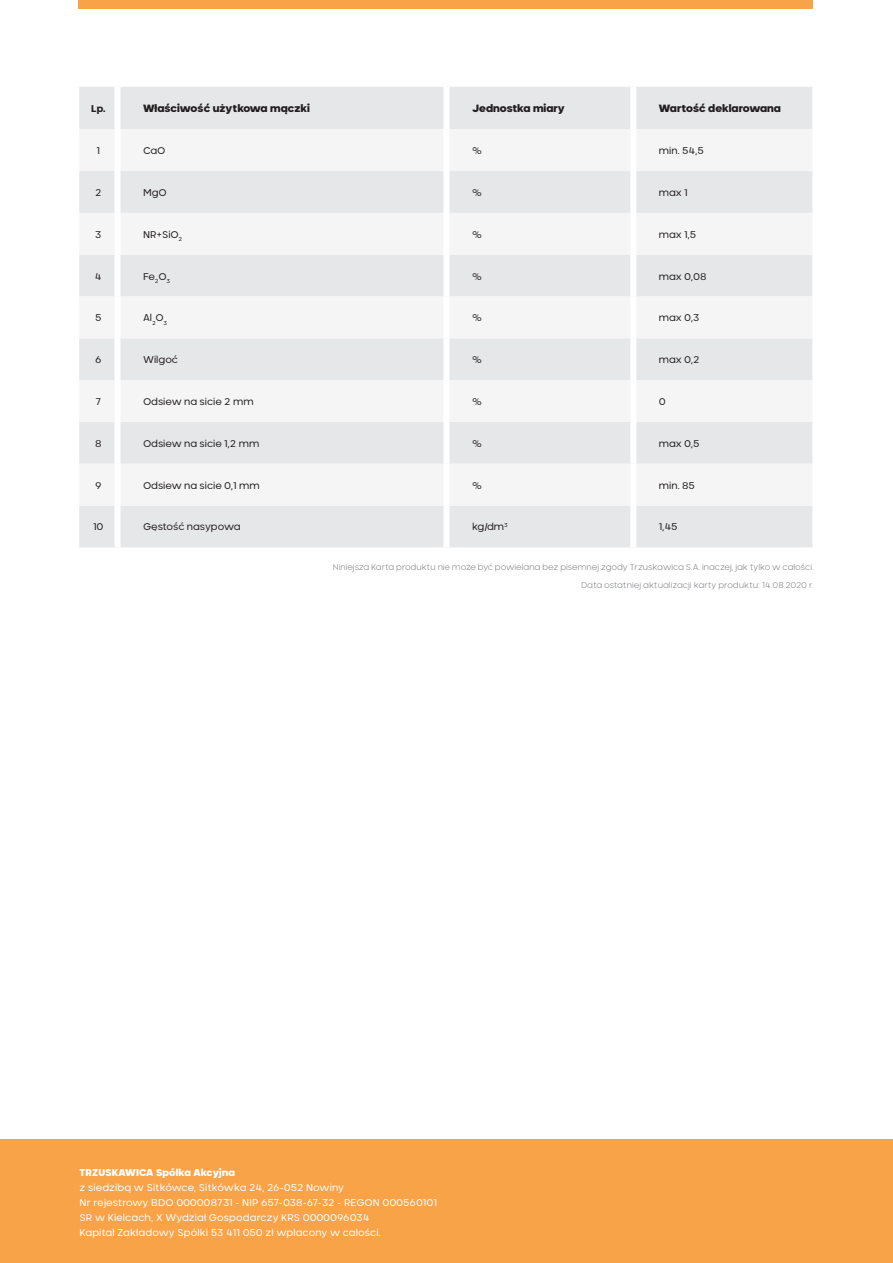
<style>
.page{position:relative;width:893px;height:1263px;background:#fff}
.page>*{position:absolute;margin:0;border:0;box-sizing:border-box;transform-origin:0 0}
.t1{font:900 10.5px "Neometric";color:#231f20}
.t2{font:9.75px "Neometric";letter-spacing:.01em;color:#fff}
.t3{font:9.75px "Neometric";color:#231f20}
.t4{font:9.75px "Neometric Alt Black";letter-spacing:.01em;color:#fff}
.t5{font:800 9.75px "Neometric";color:#231f20}
.t6{font:300 8.25px "Neometric Alt";letter-spacing:-.005em;color:#76787b}
</style>
<div class="page">
<div style="left:0;top:1139px;width:893px;height:124px;background:#f9a349"></div>
<div style="left:78px;top:0;width:734px;height:8px;background:#f9a349"></div>
<div style="left:79px;top:87px;width:733px;height:460px;background:#e6e7e9"></div>
<svg style="left:79px;top:129px;width:733px;height:377px;fill:#f5f5f6"></svg>
<div style="left:114px;top:87px;width:6px;height:42px;background:#fff"></div>
<div style="left:443px;top:87px;width:6px;height:42px;background:#fff"></div>
<div style="left:630px;top:87px;width:6px;height:42px;background:#fff"></div>
<div style="left:114px;top:129px;width:6px;height:42px;background:#fff"></div>
<div style="left:443px;top:129px;width:6px;height:42px;background:#fff"></div>
<div style="left:630px;top:129px;width:6px;height:42px;background:#fff"></div>
<div style="left:114px;top:171px;width:6px;height:42px;background:#fff"></div>
<div style="left:443px;top:171px;width:6px;height:42px;background:#fff"></div>
<div style="left:630px;top:171px;width:6px;height:42px;background:#fff"></div>
<div style="left:114px;top:213px;width:6px;height:42px;background:#fff"></div>
<div style="left:443px;top:213px;width:6px;height:42px;background:#fff"></div>
<div style="left:630px;top:213px;width:6px;height:42px;background:#fff"></div>
<div style="left:114px;top:255px;width:6px;height:41px;background:#fff"></div>
<div style="left:443px;top:255px;width:6px;height:41px;background:#fff"></div>
<div style="left:630px;top:255px;width:6px;height:41px;background:#fff"></div>
<div style="left:114px;top:296px;width:6px;height:42px;background:#fff"></div>
<div style="left:443px;top:296px;width:6px;height:42px;background:#fff"></div>
<div style="left:630px;top:296px;width:6px;height:42px;background:#fff"></div>
<div style="left:114px;top:338px;width:6px;height:42px;background:#fff"></div>
<div style="left:443px;top:338px;width:6px;height:42px;background:#fff"></div>
<div style="left:630px;top:338px;width:6px;height:42px;background:#fff"></div>
<div style="left:114px;top:380px;width:6px;height:42px;background:#fff"></div>
<div style="left:443px;top:380px;width:6px;height:42px;background:#fff"></div>
<div style="left:630px;top:380px;width:6px;height:42px;background:#fff"></div>
<div style="left:114px;top:422px;width:6px;height:42px;background:#fff"></div>
<div style="left:443px;top:422px;width:6px;height:42px;background:#fff"></div>
<div style="left:630px;top:422px;width:6px;height:42px;background:#fff"></div>
<div style="left:114px;top:464px;width:6px;height:42px;background:#fff"></div>
<div style="left:443px;top:464px;width:6px;height:42px;background:#fff"></div>
<div style="left:630px;top:464px;width:6px;height:42px;background:#fff"></div>
<div style="left:114px;top:506px;width:6px;height:41px;background:#fff"></div>
<div style="left:443px;top:506px;width:6px;height:41px;background:#fff"></div>
<div style="left:630px;top:506px;width:6px;height:41px;background:#fff"></div>
<p class="t5" style="left:91px;top:101px;width:16px">Lp.</p>
<p class="t1" style="left:143px;top:101px;width:168px">Właściwość użytkowa mączki</p>
<p class="t1" style="left:472px;top:101px;width:94px">Jednostka miary</p>
<p class="t1" style="left:659px;top:101px;width:124px">Wartość deklarowana</p>
<p class="t3" style="left:97px;top:144px;width:5px">1</p>
<p class="t3" style="left:143px;top:144px;width:24px">CaO</p>
<p class="t3" style="left:472px;top:144px;width:11px">%</p>
<p class="t3" style="left:659px;top:144px;width:46px">min. 54,5</p>
<p class="t3" style="left:95px;top:186px;width:8px">2</p>
<p class="t3" style="left:143px;top:186px;width:25px">MgO</p>
<p class="t3" style="left:472px;top:186px;width:11px">%</p>
<p class="t3" style="left:659px;top:186px;width:31px">max 1</p>
<p class="t3" style="left:95px;top:228px;width:8px">3</p>
<p class="t3" style="left:143px;top:228px;width:41px">NR+SiO<sub>2</sub></p>
<p class="t3" style="left:472px;top:228px;width:11px">%</p>
<p class="t3" style="left:659px;top:228px;width:39px">max 1,5</p>
<p class="t3" style="left:95px;top:269px;width:9px">4</p>
<p class="t3" style="left:143px;top:269px;width:28px">Fe<sub>2</sub>O<sub>3</sub></p>
<p class="t3" style="left:472px;top:269px;width:11px">%</p>
<p class="t3" style="left:659px;top:269px;width:49px">max 0,08</p>
<p class="t3" style="left:95px;top:311px;width:8px">5</p>
<p class="t3" style="left:143px;top:311px;width:26px">Al<sub>2</sub>O<sub>3</sub></p>
<p class="t3" style="left:472px;top:311px;width:11px">%</p>
<p class="t3" style="left:659px;top:311px;width:42px">max 0,3</p>
<p class="t3" style="left:95px;top:353px;width:8px">6</p>
<p class="t3" style="left:143px;top:353px;width:37px">Wilgoć</p>
<p class="t3" style="left:472px;top:353px;width:11px">%</p>
<p class="t3" style="left:659px;top:353px;width:42px">max 0,2</p>
<p class="t3" style="left:96px;top:395px;width:7px">7</p>
<p class="t3" style="left:143px;top:395px;width:112px">Odsiew na sicie 2 mm</p>
<p class="t3" style="left:472px;top:395px;width:11px">%</p>
<p class="t3" style="left:659px;top:395px;width:9px">0</p>
<p class="t3" style="left:95px;top:437px;width:8px">8</p>
<p class="t3" style="left:143px;top:437px;width:118px">Odsiew na sicie 1,2 mm</p>
<p class="t3" style="left:472px;top:437px;width:11px">%</p>
<p class="t3" style="left:659px;top:437px;width:42px">max 0,5</p>
<p class="t3" style="left:95px;top:478px;width:8px">9</p>
<p class="t3" style="left:143px;top:478px;width:118px">Odsiew na sicie 0,1 mm</p>
<p class="t3" style="left:472px;top:478px;width:11px">%</p>
<p class="t3" style="left:659px;top:478px;width:38px">min. 85</p>
<p class="t3" style="left:93px;top:520px;width:12px">10</p>
<p class="t3" style="left:143px;top:520px;width:99px">Gęstość nasypowa</p>
<p class="t3" style="left:472px;top:520px;width:37px">kg/dm<sup>3</sup></p>
<p class="t3" style="left:659px;top:520px;width:20px">1,45</p>
<p class="t6" style="left:333px;top:562px;width:482px">Niniejsza Karta produktu nie może być powielana bez pisemnej zgody Trzuskawica S.A. inaczej, jak tylko w całości.</p>
<p class="t6" style="left:581px;top:580px;width:234px">Data ostatniej aktualizacji karty produktu: 14.08.2020 r.</p>
<p class="t4" style="left:80px;top:1165px;width:157px">TRZUSKAWICA Spółka Akcyjna</p>
<p class="t2" style="left:80px;top:1180px;width:266px">z siedzibą w Sitkówce, Sitkówka 24, 26-052 Nowiny</p>
<p class="t2" style="left:80px;top:1195px;width:359px">Nr rejestrowy BDO 000008731 - NIP 657-038-67-32 - REGON 000560101</p>
<p class="t2" style="left:80px;top:1210px;width:292px">SR w Kielcach, X Wydział Gospodarczy KRS 0000096034</p>
<p class="t2" style="left:80px;top:1225px;width:303px">Kapitał Zakładowy Spółki 53 411 050 zł wpłacony w całości.</p>
</div>
